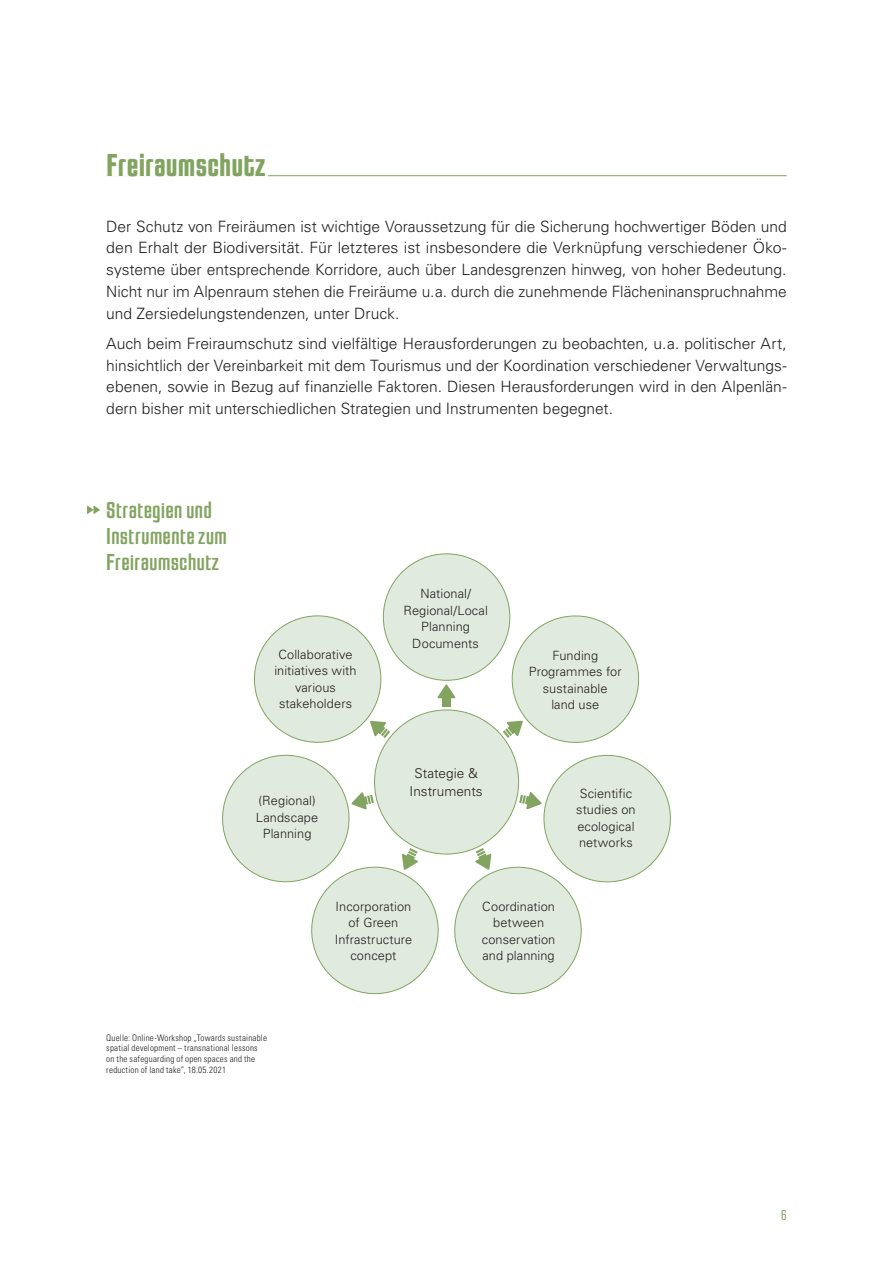
<style>
.page{position:relative;width:893px;height:1263px;background:#fff}
.page>*{position:absolute;margin:0;border:0;box-sizing:border-box;transform-origin:0 0}
.t1{font:700 33px "Jay Gothic URW";letter-spacing:.005em;color:#82a460}
.t2{font:24px/26.2px "Jay Gothic URW";color:#82a460}
.t3{font:300 15.6px/21.8px "Univers LT";letter-spacing:-.005em;color:#231f20;text-align:justify}
.t4{font:300 15px "Jay Gothic URW";color:#82a460}
.t5{font:300 13.5px/17.1px "Univers LT";letter-spacing:.005em;color:#231f20;text-align:center}
.t6{font:300 12.75px/16.5px "Univers LT";letter-spacing:.005em;color:#231f20;text-align:center}
.t7{font:300 condensed 9px/10.8px "Univers LT";letter-spacing:.025em;color:#231f20}
</style>
<div class="page">
<div style="left:383px;top:554px;width:127px;height:126px;background:#e1eade;border-radius:50%"></div>
<svg style="left:222px;top:607px;width:449px;height:388px"></svg>
<svg style="left:87px;top:506px;width:13px;height:8px"></svg>
<hr style="left:106px;top:175px;width:681px;height:1px;background:#82a460">
<hr style="left:106px;top:174px;width:162px;height:3px;background:#fff">
<h1 class="t1" style="left:106px;top:147px;width:161px">Freiraumschutz</h1>
<p class="t3" style="left:106px;top:215px;width:682px">Der Schutz von Freiräumen ist wichtige Voraussetzung für die Sicherung hochwertiger Böden und den Erhalt der Biodiversität. Für letzteres ist insbesondere die Verknüpfung verschiedener Öko&shy;systeme über entsprechende Korridore, auch über Landesgrenzen hinweg, von hoher Bedeutung.<br>Nicht nur im Alpenraum stehen die Freiräume u.a. durch die zunehmende Flächeninanspruchnahme und Zersiedelungstendenzen, unter Druck.</p>
<p class="t3" style="left:106px;top:333px;width:682px">Auch beim Freiraumschutz sind vielfältige Herausforderungen zu beobachten, u.a. politischer Art, hinsichtlich der Vereinbarkeit mit dem Tourismus und der Koordination verschiedener Verwaltungs&shy;ebenen, sowie in Bezug auf finanzielle Faktoren. Diesen Herausforderungen wird in den Alpenlän&shy;dern bisher mit unterschiedlichen Strategien und Instrumenten begegnet.</p>
<h2 class="t2" style="left:106px;top:497px;width:122px">Strategien und<br>Instrumente zum<br>Freiraumschutz</h2>
<p class="t6" style="left:274px;top:646px;width:84px">Collaborative initiatives with various stakeholders</p>
<p class="t6" style="left:256px;top:793px;width:64px">(Regional)<br>Landscape<br>Planning</p>
<p class="t6" style="left:403px;top:585px;width:86px">National/<br>Regional/Local<br>Planning<br>Documents</p>
<p class="t5" style="left:410px;top:765px;width:75px">Stategie &amp;<br>Instruments</p>
<p class="t6" style="left:529px;top:647px;width:94px">Funding<br>Programmes for sustainable<br>land use</p>
<p class="t6" style="left:576px;top:785px;width:61px;text-align:left">Scientific studies on ecological networks</p>
<p class="t6" style="left:335px;top:898px;width:79px">Incorporation of Green<br>Infrastructure concept</p>
<p class="t6" style="left:482px;top:898px;width:75px">Coordination between conservation and planning</p>
<p class="t7" style="left:106px;top:1032px;width:162px">Quelle: Online-Workshop „Towards sustainable spatial development – transnational lessons on the safeguarding of open spaces and the reduction of land take”, 18.05.2021</p>
<p class="t4" style="left:781px;top:1207px;width:7px">6</p>
</div>
